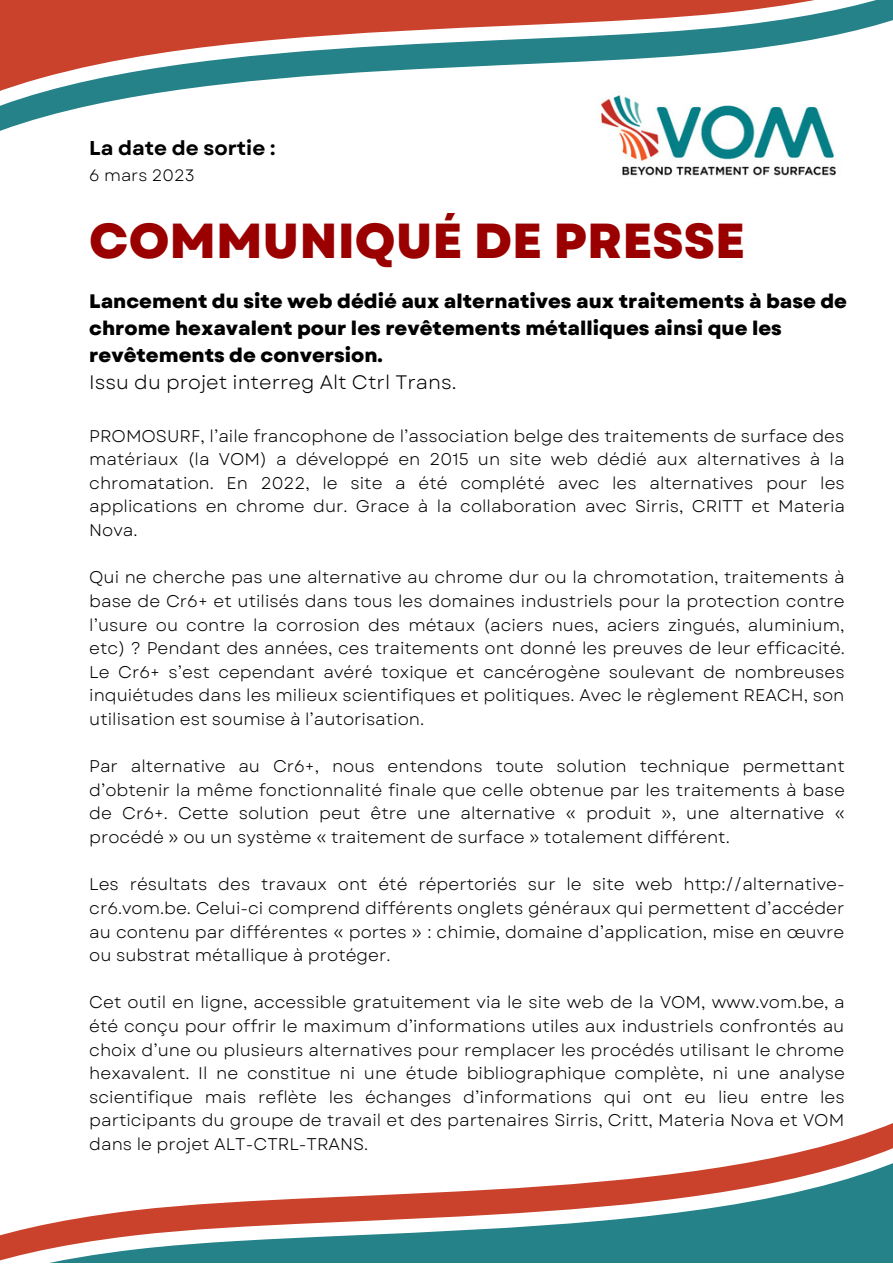
<style>
.page{position:relative;width:893px;height:1264px;background:#fff}
.page>*{position:absolute;margin:0;border:0;box-sizing:border-box;transform-origin:0 0}
.t1{font:800 49.05px "Garet";color:#9b0000}
.t2{font:700 19.95px "Garet";color:#000}
.t3{font:800 19.5px/27px "Garet";color:#000}
.t4{font:19.5px "Garet";color:#000}
.t5{font:16.95px/23.5px "Garet";color:#000;text-align:justify}
.t6{font:16.5px "Garet";color:#000}
</style>
<div class="page">
<img style="left:622px;top:156px;width:214px;height:20px">
<svg style="left:0;top:0;width:892px;height:156px"></svg>
<svg style="left:0;top:1123px;width:892px;height:139px"></svg>
<p class="t2" style="left:89px;top:133px;width:187px">La date de sortie :</p>
<p class="t6" style="left:89px;top:163px;width:107px">6 mars 2023</p>
<h1 class="t1" style="left:89px;top:205px;width:657px">COMMUNIQUÉ DE PRESSE</h1>
<p class="t3" style="left:89px;top:288px;width:759px">Lancement du site web dédié aux alternatives aux traitements à base de chrome hexavalent pour les revêtements métalliques ainsi que les revêtements de conversion.</p>
<p class="t4" style="left:89px;top:368px;width:368px">Issu du projet interreg Alt Ctrl Trans.</p>
<p class="t5" style="left:89px;top:424px;width:757px">PROMOSURF, l’aile francophone de l’association belge des traitements de surface des matériaux (la VOM) a développé en 2015 un site web dédié aux alternatives à la chromatation. En 2022, le site a été complété avec les alternatives pour les applications en chrome dur. Grace à la collaboration avec Sirris, CRITT et Materia Nova.</p>
<p class="t5" style="left:89px;top:565px;width:757px">Qui ne cherche pas une alternative au chrome dur ou la chromotation, traitements à base de Cr6+ et utilisés dans tous les domaines industriels pour la protection contre l’usure ou contre la corrosion des métaux (aciers nues, aciers zingués, aluminium, etc) ? Pendant des années, ces traitements ont donné les preuves de leur efficacité.<br>Le Cr6+ s’est cependant avéré toxique et cancérogène soulevant de nombreuses inquiétudes dans les milieux scientifiques et politiques. Avec le règlement REACH, son utilisation est soumise à l’autorisation.</p>
<p class="t5" style="left:89px;top:754px;width:757px">Par alternative au Cr6+, nous entendons toute solution technique permettant d’obtenir la même fonctionnalité finale que celle obtenue par les traitements à base de Cr6+. Cette solution peut être une alternative « produit », une alternative « procédé » ou un système « traitement de surface » totalement différent.</p>
<p class="t5" style="left:89px;top:872px;width:756px">Les résultats des travaux ont été répertoriés sur le site web http://alternative&shy;cr6.vom.be. Celui-ci comprend différents onglets généraux qui permettent d’accéder au contenu par différentes « portes » : chimie, domaine d’application, mise en œuvre ou substrat métallique à protéger.</p>
<p class="t5" style="left:89px;top:990px;width:757px">Cet outil en ligne, accessible gratuitement via le site web de la VOM, www.vom.be, a été conçu pour offrir le maximum d’informations utiles aux industriels confrontés au choix d’une ou plusieurs alternatives pour remplacer les procédés utilisant le chrome hexavalent. Il ne constitue ni une étude bibliographique complète, ni une analyse scientifique mais reflète les échanges d’informations qui ont eu lieu entre les participants du groupe de travail et des partenaires Sirris, Critt, Materia Nova et VOM dans le projet ALT-CTRL-TRANS.</p>
</div>
